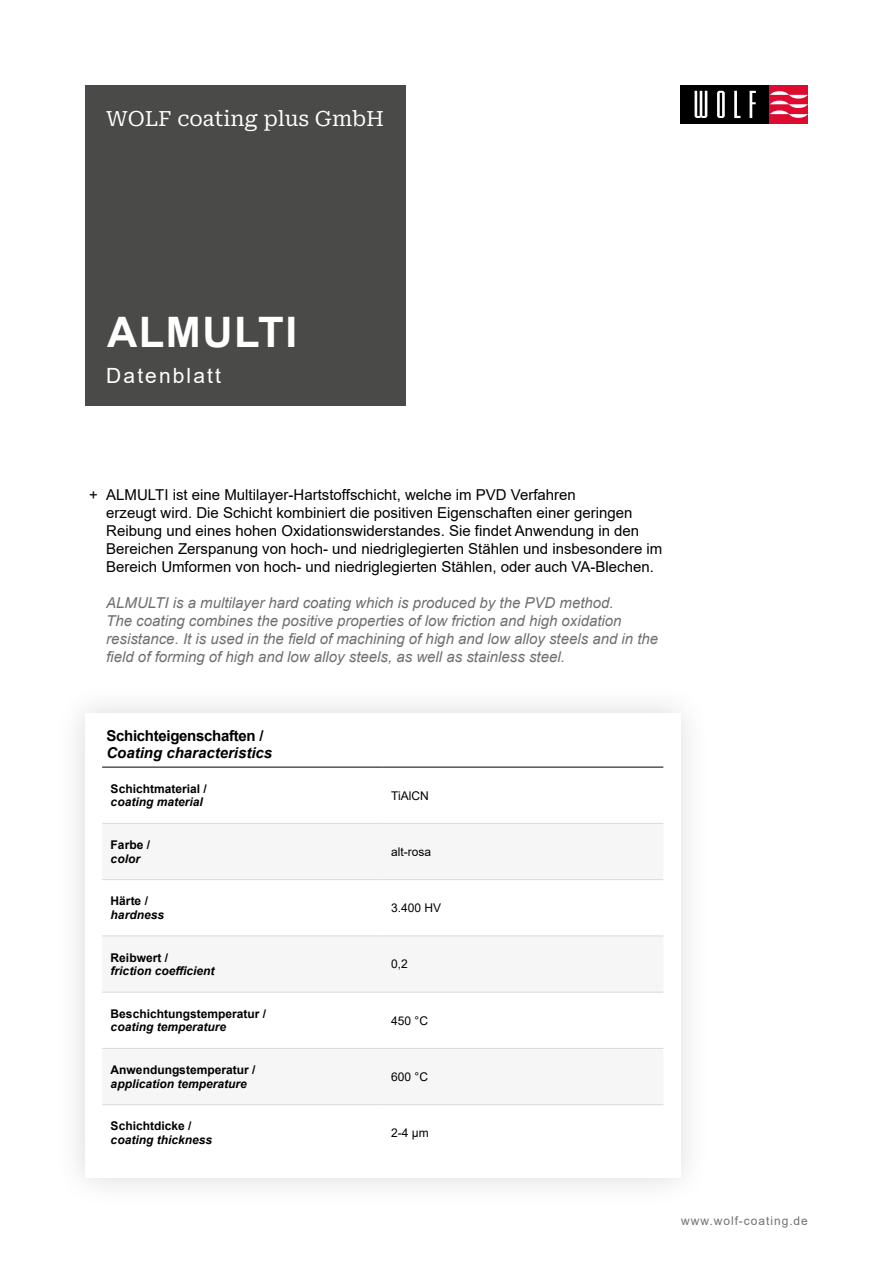
<style>
.page{position:relative;width:893px;height:1263px;background:#fff}
.page>*{position:absolute;margin:0;border:0;box-sizing:border-box;transform-origin:0 0}
.t1{font:700 42px "Arial";letter-spacing:.035em;color:#fff}
.t2{font:21px "Roboto Serif 20 pt";color:#fff}
.t3{font:21px "Arial";letter-spacing:.1em;color:#fff}
.t4{font:15px/18px "Arial";color:#000}
.t5{font:italic 15px/18px "Arial";color:#706f6f}
.t6{font:italic 700 15px "Arial";color:#000}
.t7{font:700 15px "Arial";letter-spacing:-.02em;color:#000}
.t8{font:italic 700 12px "Arial";color:#000}
.t9{font:700 12px "Arial";color:#000}
.t10{font:12px "Arial";color:#000}
.t11{font:12px "Arial";letter-spacing:.08em;color:#747171}
</style>
<div class="page">
<div style="left:85px;top:85px;width:320px;height:320px;background:#4a4a49"></div>
<div style="left:54px;top:681px;width:658px;height:528px;background:#fafafa"></div>
<div style="left:85px;top:713px;width:595px;height:465px;background:#fff"></div>
<div style="left:102px;top:936px;width:561px;height:56px;background:#f6f6f6"></div>
<hr style="left:102px;top:823px;width:281px;height:1px;background:#dadada">
<hr style="left:383px;top:823px;width:280px;height:1px;background:#dadada">
<hr style="left:102px;top:935px;width:281px;height:1px;background:#dadada">
<hr style="left:383px;top:935px;width:280px;height:1px;background:#dadada">
<hr style="left:102px;top:1048px;width:281px;height:1px;background:#dadada">
<hr style="left:383px;top:1048px;width:280px;height:1px;background:#dadada">
<hr style="left:102px;top:879px;width:281px;height:1px;background:#dadada">
<hr style="left:383px;top:879px;width:280px;height:1px;background:#dadada">
<hr style="left:102px;top:992px;width:281px;height:1px;background:#dadada">
<hr style="left:383px;top:992px;width:280px;height:1px;background:#dadada">
<hr style="left:102px;top:1104px;width:281px;height:1px;background:#dadada">
<hr style="left:383px;top:1104px;width:280px;height:1px;background:#dadada">
<hr style="left:102px;top:767px;width:281px;height:1px;background:#000">
<hr style="left:383px;top:767px;width:280px;height:1px;background:#000">
<div style="left:680px;top:85px;width:90px;height:38px;background:#000"></div>
<div style="left:770px;top:85px;width:38px;height:38px;background:#dd0b2f"></div>
<svg style="left:695px;top:91px;width:12px;height:27px"></svg>
<svg style="left:717px;top:91px;width:8px;height:27px"></svg>
<svg style="left:734px;top:91px;width:6px;height:27px"></svg>
<svg style="left:750px;top:91px;width:6px;height:27px"></svg>
<svg style="left:770px;top:91px;width:38px;height:27px"></svg>
<h2 class="t2" style="left:106px;top:102px;width:279px">WOLF coating plus GmbH</h2>
<h1 class="t1" style="left:107px;top:302px;width:191px">ALMULTI</h1>
<h2 class="t3" style="left:106px;top:361px;width:116px">Datenblatt</h2>
<p class="t4" style="left:106px;top:486px;width:558px;text-indent:-17px">+ ALMULTI ist eine Multilayer-Hartstoffschicht, welche im PVD Verfahren<br>erzeugt wird. Die Schicht kombiniert die positiven Eigenschaften einer geringen Reibung und eines hohen Oxidationswiderstandes. Sie findet Anwendung in den Bereichen Zerspanung von hoch- und niedriglegierten Stählen und insbesondere im Bereich Umformen von hoch- und niedriglegierten Stählen, oder auch VA-Blechen.</p>
<p class="t5" style="left:106px;top:594px;width:553px">ALMULTI is a multilayer hard coating which is produced by the PVD method.<br>The coating combines the positive properties of low friction and high oxidation resistance. It is used in the field of machining of high and low alloy steels and in the field of forming of high and low alloy steels, as well as stainless steel.</p>
<p class="t7" style="left:106px;top:725px;width:159px">Schichteigenschaften /</p>
<p class="t6" style="left:106px;top:742px;width:167px">Coating characteristics</p>
<p class="t9" style="left:111px;top:780px;width:98px">Schichtmaterial /</p>
<p class="t8" style="left:111px;top:794px;width:94px">coating material</p>
<p class="t9" style="left:111px;top:836px;width:41px">Farbe /</p>
<p class="t8" style="left:111px;top:850px;width:31px">color</p>
<p class="t9" style="left:111px;top:893px;width:39px">Härte /</p>
<p class="t8" style="left:111px;top:907px;width:55px">hardness</p>
<p class="t9" style="left:111px;top:949px;width:59px">Reibwert /</p>
<p class="t8" style="left:111px;top:963px;width:105px">friction coefficient</p>
<p class="t9" style="left:111px;top:1005px;width:157px">Beschichtungstemperatur /</p>
<p class="t8" style="left:111px;top:1019px;width:117px">coating temperature</p>
<p class="t9" style="left:111px;top:1061px;width:146px">Anwendungstemperatur /</p>
<p class="t8" style="left:111px;top:1075px;width:138px">application temperature</p>
<p class="t9" style="left:111px;top:1118px;width:82px">Schichtdicke /</p>
<p class="t8" style="left:111px;top:1132px;width:103px">coating thickness</p>
<p class="t10" style="left:391px;top:787px;width:39px">TiAlCN</p>
<p class="t10" style="left:391px;top:843px;width:42px">alt-rosa</p>
<p class="t10" style="left:391px;top:900px;width:52px">3.400 HV</p>
<p class="t10" style="left:391px;top:956px;width:18px">0,2</p>
<p class="t10" style="left:391px;top:1012px;width:38px">450 °C</p>
<p class="t10" style="left:391px;top:1068px;width:38px">600 °C</p>
<p class="t10" style="left:391px;top:1125px;width:39px">2-4 µm</p>
<p class="t11" style="left:681px;top:1212px;width:128px">www.wolf-coating.de</p>
</div>
